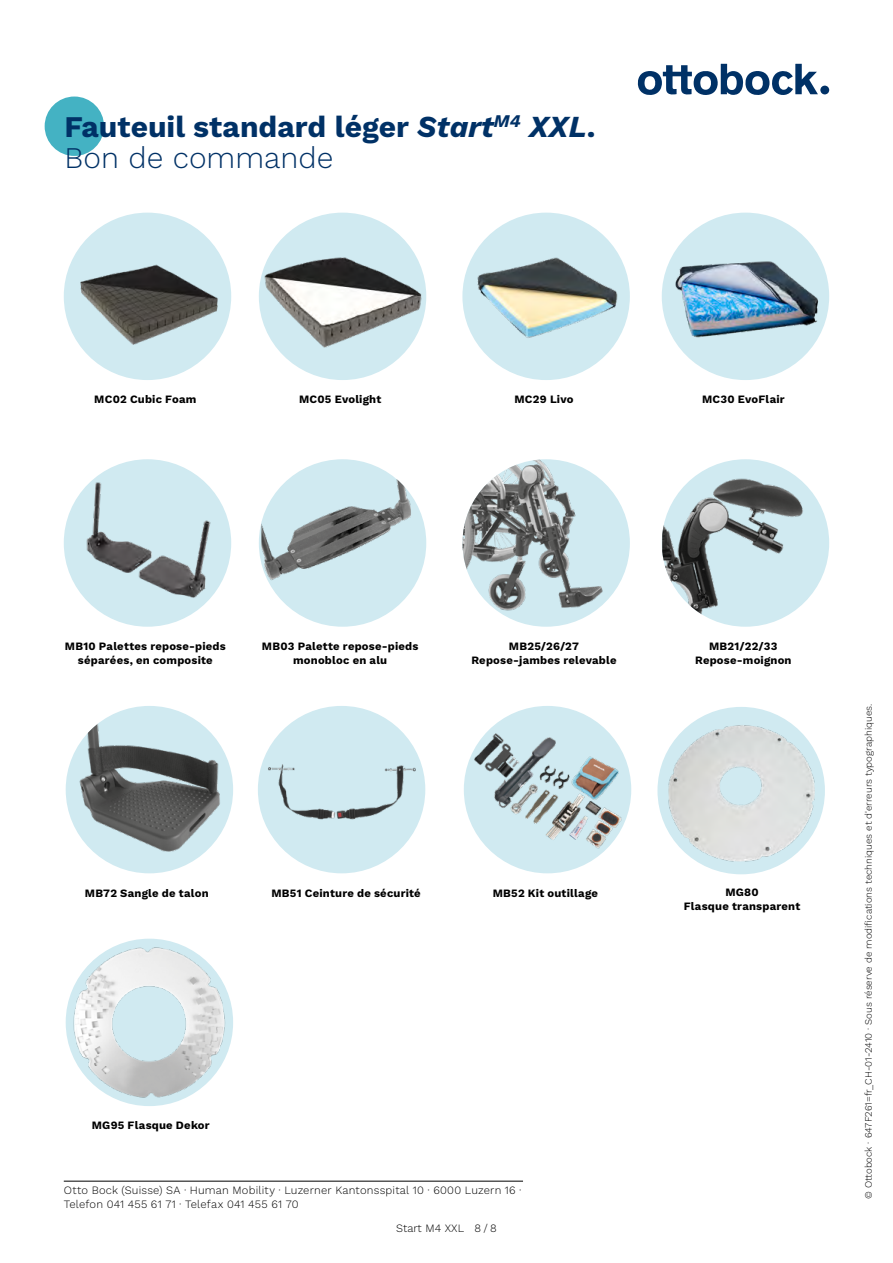
<style>
.page{position:relative;width:893px;height:1263px;background:#fff}
.page>*{position:absolute;margin:0;border:0;box-sizing:border-box;transform-origin:0 0}
.t1{font:700 30px/31.8px "Work Sans";color:#003166}
.t2{font:700 11.25px/13.5px "Work Sans";letter-spacing:.02em;color:#000;text-align:center}
.t3{font:300 11.25px/13.5px "Work Sans";letter-spacing:.015em;color:#000}
.t4{font:300 9.75px "Work Sans";color:#000}
.s1{font-style:italic}
.s2{font-weight:300}
</style>
<div class="page">
<hr style="left:64px;top:1181px;width:459px;height:1px;background:#000">
<div style="left:820px;top:86px;width:9px;height:8px;background:#003166;border-radius:50%"></div>
<svg style="left:638px;top:64px;width:180px;height:31px"></svg>
<div style="left:45px;top:97px;width:59px;height:59px;background:#44b2c3;border-radius:50%"></div>
<div style="left:662px;top:213px;width:167px;height:167px;background:#d0eaf1;border-radius:50%"></div>
<img style="left:673px;top:224px;width:148px;height:147px">
<div style="left:462px;top:213px;width:168px;height:167px;background:#d0eaf1;border-radius:50%"></div>
<img style="left:474px;top:224px;width:147px;height:147px">
<div style="left:258px;top:706px;width:167px;height:167px;background:#d0eaf1;border-radius:50%"></div>
<img style="left:265px;top:713px;width:153px;height:153px">
<div style="left:464px;top:706px;width:167px;height:167px;background:#d0eaf1;border-radius:50%"></div>
<img style="left:471px;top:713px;width:153px;height:153px">
<div style="left:64px;top:459px;width:167px;height:168px;background:#d0eaf1;border-radius:50%"></div>
<img style="left:77px;top:473px;width:141px;height:140px">
<div style="left:66px;top:706px;width:167px;height:167px;background:#d0eaf1;border-radius:50%"></div>
<img style="left:72px;top:718px;width:155px;height:155px">
<div style="left:259px;top:459px;width:167px;height:168px;background:#d0eaf1;border-radius:50%"></div>
<img style="left:261px;top:479px;width:153px;height:148px">
<div style="left:64px;top:213px;width:167px;height:167px;background:#d0eaf1;border-radius:50%"></div>
<img style="left:75px;top:224px;width:148px;height:147px">
<img style="left:261px;top:215px;width:163px;height:163px">
<div style="left:662px;top:459px;width:167px;height:168px;background:#d0eaf1;border-radius:50%"></div>
<img style="left:662px;top:466px;width:157px;height:157px">
<div style="left:462px;top:459px;width:168px;height:168px;background:#d0eaf1;border-radius:50%"></div>
<img style="left:462px;top:459px;width:154px;height:154px">
<img style="left:70px;top:943px;width:159px;height:159px">
<div style="left:657px;top:707px;width:168px;height:167px;background:#d0eaf1;border-radius:50%"></div>
<img style="left:667px;top:720px;width:149px;height:145px">
<h1 class="t1" style="left:65px;top:109px;width:532px">Fauteuil standard léger <span class="s1">Start</span><sup>M4</sup> <span class="s1">XXL</span>.<br><span class="s2">Bon de commande</span></h1>
<p class="t2" style="left:94px;top:392px;width:104px">MC02 Cubic Foam</p>
<p class="t2" style="left:299px;top:392px;width:84px">MC05 Evolight</p>
<p class="t2" style="left:514px;top:392px;width:61px">MC29 Livo</p>
<p class="t2" style="left:702px;top:392px;width:84px">MC30 EvoFlair</p>
<p class="t2" style="left:65px;top:639px;width:163px">MB10 Palettes repose-pieds séparées, en composite</p>
<p class="t2" style="left:262px;top:639px;width:158px">MB03 Palette repose-pieds monobloc en alu</p>
<p class="t2" style="left:695px;top:639px;width:98px">MB21/22/33<br>Repose-moignon</p>
<p class="t2" style="left:471px;top:639px;width:147px">MB25/26/27<br>Repose-jambes relevable</p>
<p class="t2" style="left:85px;top:886px;width:125px">MB72 Sangle de talon</p>
<p class="t2" style="left:271px;top:886px;width:151px">MB51 Ceinture de sécurité</p>
<p class="t2" style="left:493px;top:886px;width:107px">MB52 Kit outillage</p>
<p class="t2" style="left:92px;top:1118px;width:119px">MG95 Flasque Dekor</p>
<p class="t3" style="left:64px;top:1183px;width:459px">Otto Bock (Suisse) SA · Human Mobility · Luzerner Kantonsspital 10 · 6000 Luzern 16 ·<br>Telefon 041 455 61 71 · Telefax 041 455 61 70</p>
<p class="t3" style="left:396px;top:1221px;width:102px">Start M4 XXL 8 / 8</p>
<p class="t2" style="left:684px;top:885px;width:118px">MG80<br>Flasque transparent</p>
<p class="t4" style="left:861px;top:1199px;width:497px;rotate:-90deg">© Ottobock · 647F261=fr_CH-01-2410 · Sous réserve de modifications techniques et d'erreurs typographiques.</p>
</div>
